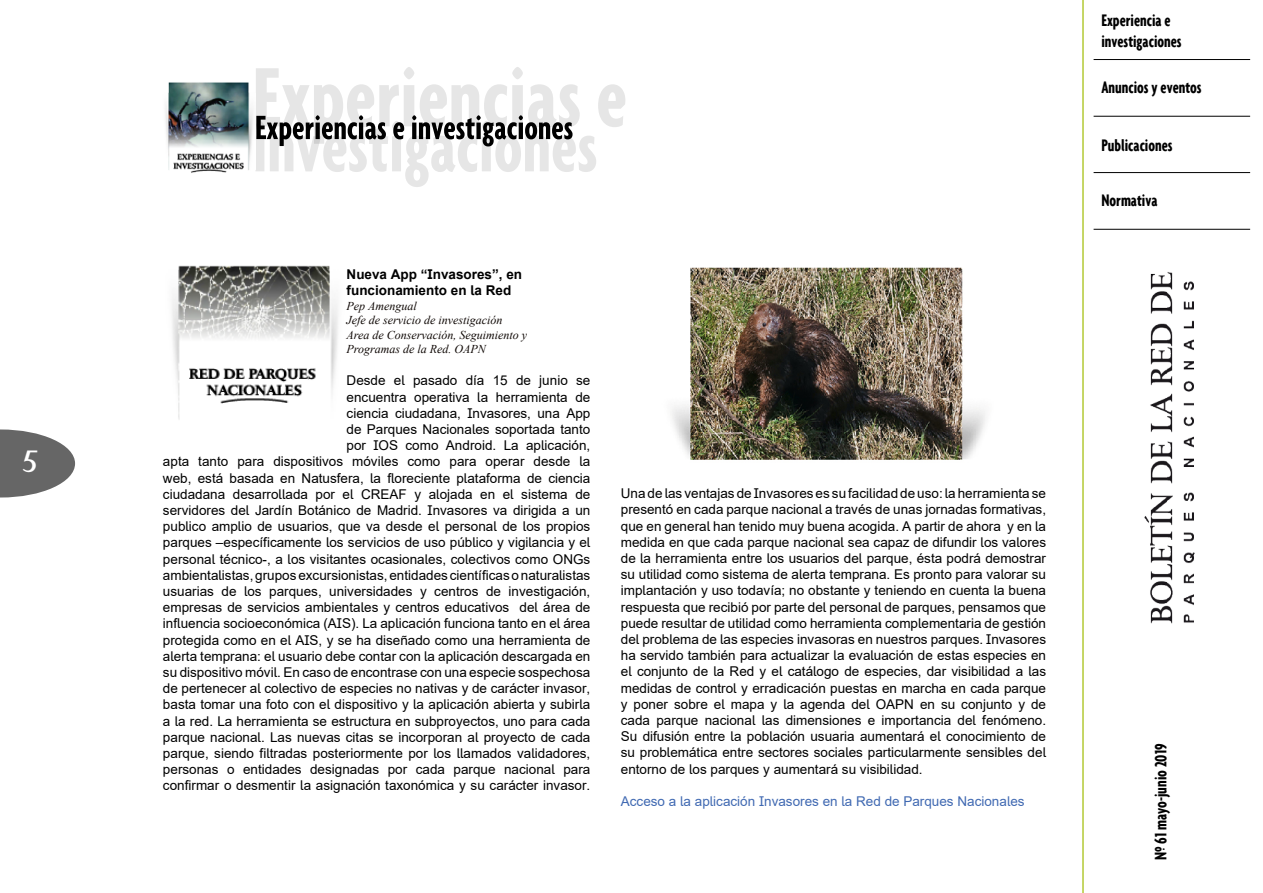
<style>
.page{position:relative;width:1263px;height:893px;background:#fff}
.page>*{position:absolute;margin:0;border:0;box-sizing:border-box;transform-origin:0 0}
.t1{font:30px "Palermo";color:#fff}
.t2{font:700 extra-condensed 18px/21.6px "Agenda";color:#000}
.t3{font:13.5px/16.2px "Arial";color:#000;text-align:right}
.t4{font:13.5px "Arial";color:#4069b2}
.t5{font:700 13.5px/16.2px "Arial";color:#000}
.t6{font:italic 12px/14.4px "Times New Roman";color:#100906}
</style>
<div class="page">
<svg style="left:0;top:429px;width:75px;height:68px"></svg>
<img style="left:1126px;top:115px;width:83px;height:509px">
<hr style="left:1082px;top:0;width:2px;height:893px;background:#b3c935">
<hr style="left:1093px;top:59px;width:157px;height:1px;background:#000">
<hr style="left:1093px;top:172px;width:157px;height:1px;background:#000">
<hr style="left:1093px;top:116px;width:157px;height:1px;background:#000">
<hr style="left:1093px;top:229px;width:157px;height:1px;background:#000">
<svg style="left:255px;top:67px;width:370px;height:120px"></svg>
<img style="left:165px;top:82px;width:88px;height:91px">
<img style="left:172px;top:265px;width:166px;height:154px">
<img style="left:671px;top:267px;width:314px;height:193px">
<h1 class="t1" style="left:22px;top:444px;width:19px">5</h1>
<p class="t5" style="left:347px;top:266px;width:177px">Nueva App “Invasores”, en funcionamiento en la Red</p>
<p class="t6" style="left:347px;top:298px;width:182px">Pep Amengual<br>Jefe de servicio de investigación<br>Area de Conservación, Seguimiento y<br>Programas de la Red. OAPN</p>
<p class="t3" style="left:163px;top:372px;width:429px">Desde el pasado día 15 de junio se<br>encuentra operativa la herramienta de<br>ciencia ciudadana, Invasores, una App<br>de Parques Nacionales soportada tanto<br>por IOS como Android. La aplicación,<br>apta tanto para dispositivos móviles como para operar desde la web, está basada en Natusfera, la floreciente plataforma de ciencia ciudadana desarrollada por el CREAF y alojada en el sistema de servidores del Jardín Botánico de Madrid. Invasores va dirigida a un publico amplio de usuarios, que va desde el personal de los propios parques –específicamente los servicios de uso público y vigilancia y el personal técnico-, a los visitantes ocasionales, colectivos como ONGs ambientalistas, grupos excursionistas, entidades científicas o naturalistas usuarias de los parques, universidades y centros de investigación, empresas de servicios ambientales y centros educativos del área de influencia socioeconómica (AIS). La aplicación funciona tanto en el área protegida como en el AIS, y se ha diseñado como una herramienta de alerta temprana: el usuario debe contar con la aplicación descargada en su dispositivo móvil. En caso de encontrase con una especie sospechosa de pertenecer al colectivo de especies no nativas y de carácter invasor, basta tomar una foto con el dispositivo y la aplicación abierta y subirla a la red. La herramienta se estructura en subproyectos, uno para cada parque nacional. Las nuevas citas se incorporan al proyecto de cada parque, siendo filtradas posteriormente por los llamados validadores, personas o entidades designadas por cada parque nacional para confirmar o desmentir la asignación taxonómica y su carácter invasor.</p>
<p class="t3" style="left:621px;top:485px;width:427px;text-align:justify">Una de las ventajas de Invasores es su facilidad de uso: la herramienta se presentó en cada parque nacional a través de unas jornadas formativas, que en general han tenido muy buena acogida. A partir de ahora y en la medida en que cada parque nacional sea capaz de difundir los valores de la herramienta entre los usuarios del parque, ésta podrá demostrar su utilidad como sistema de alerta temprana. Es pronto para valorar su implantación y uso todavía; no obstante y teniendo en cuenta la buena respuesta que recibió por parte del personal de parques, pensamos que puede resultar de utilidad como herramienta complementaria de gestión del problema de las especies invasoras en nuestros parques. Invasores ha servido también para actualizar la evaluación de estas especies en el conjunto de la Red y el catálogo de especies, dar visibilidad a las medidas de control y erradicación puestas en marcha en cada parque y poner sobre el mapa y la agenda del OAPN en su conjunto y de cada parque nacional las dimensiones e importancia del fenómeno.<br>Su difusión entre la población usuaria aumentará el conocimiento de su problemática entre sectores sociales particularmente sensibles del entorno de los parques y aumentará su visibilidad.</p>
<p class="t4" style="left:621px;top:792px;width:405px">Acceso a la aplicación Invasores en la Red de Parques Nacionales</p>
<h2 class="t2" style="left:1101px;top:9px;width:82px">Experiencia e investigaciones</h2>
<h2 class="t2" style="left:1101px;top:76px;width:102px">Anuncios y eventos</h2>
<h2 class="t2" style="left:1101px;top:134px;width:73px">Publicaciones</h2>
<h2 class="t2" style="left:1101px;top:189px;width:58px">Normativa</h2>
<h2 class="t2" style="left:1149px;top:860px;width:118px;rotate:-90deg">Nº 61 mayo-junio 2019</h2>
</div>
